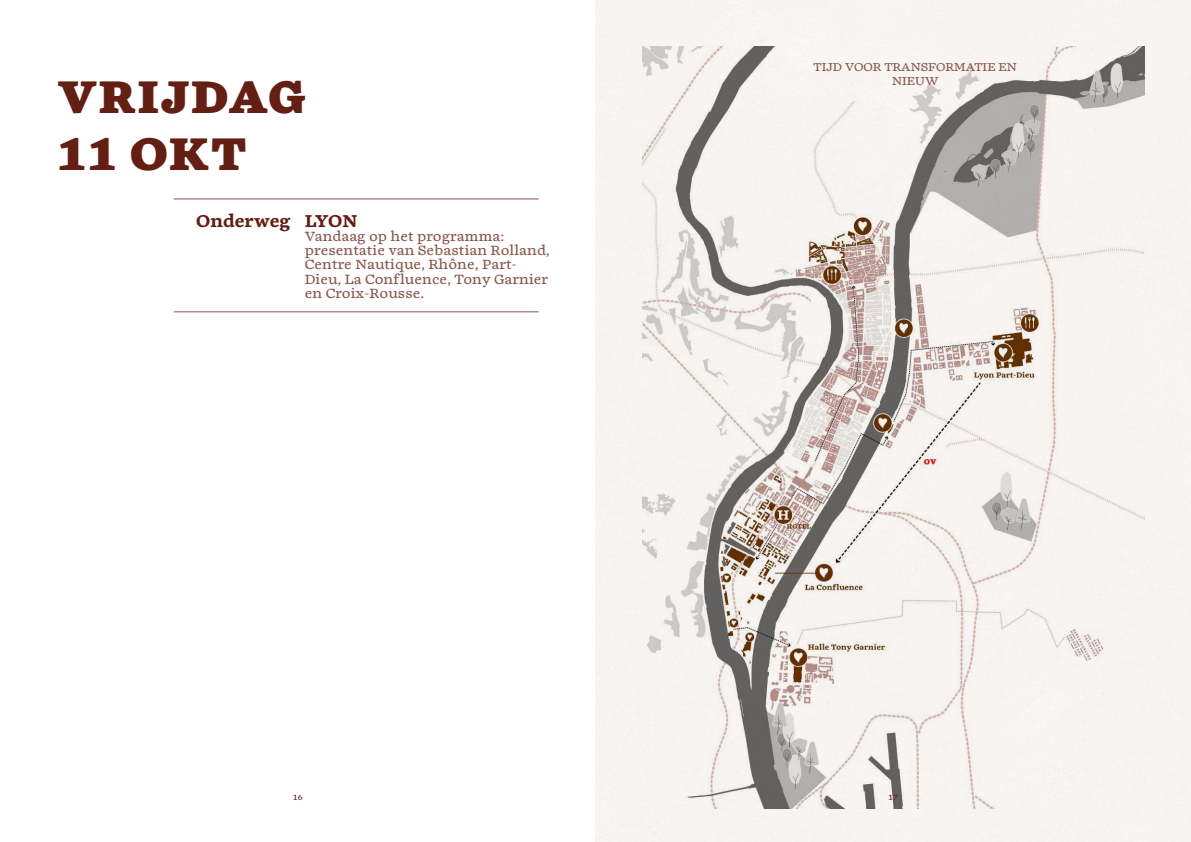
<style>
.page{position:relative;width:1191px;height:842px;background:#fff}
.page>*{position:absolute;margin:0;border:0;box-sizing:border-box;transform-origin:0 0}
.t1{font:900 48px/56.7px "Chiavettieri";letter-spacing:.015em;color:#631f14}
.t2{font:700 18px "Chiavettieri";color:#631f14}
.t3{font:14px/14.2px "Chiavettieri";color:#8a574f}
.t4{font:12px/14.2px "Chiavettieri";color:#8a574f;text-align:center}
.t5{font:8px "Chiavettieri";color:#631f14}
</style>
<div class="page">
<div style="left:595px;top:0;width:596px;height:842px;background:#f7f4f1"></div>
<img style="left:642px;top:47px;width:502px;height:762px">
<hr style="left:174px;top:198px;width:365px;height:1px;background:#8a574f">
<hr style="left:174px;top:311px;width:365px;height:1px;background:#8a574f">
<h1 class="t1" style="left:57px;top:70px;width:251px">VRIJDAG<br>11 OKT</h1>
<p class="t2" style="left:196px;top:209px;width:96px">Onderweg</p>
<p class="t2" style="left:305px;top:209px;width:54px">LYON</p>
<p class="t3" style="left:305px;top:229px;width:246px">Vandaag op het programma: presentatie van Sebastian Rolland,<br>Centre Nautique, Rhône, Part-<br>Dieu, La Confluence, Tony Garnier en Croix-Rousse.</p>
<p class="t4" style="left:813px;top:60px;width:205px">TIJD VOOR TRANSFORMATIE EN<br>NIEUW</p>
<p class="t5" style="left:293px;top:792px;width:11px">16</p>
<p class="t5" style="left:888px;top:792px;width:11px">17</p>
</div>
